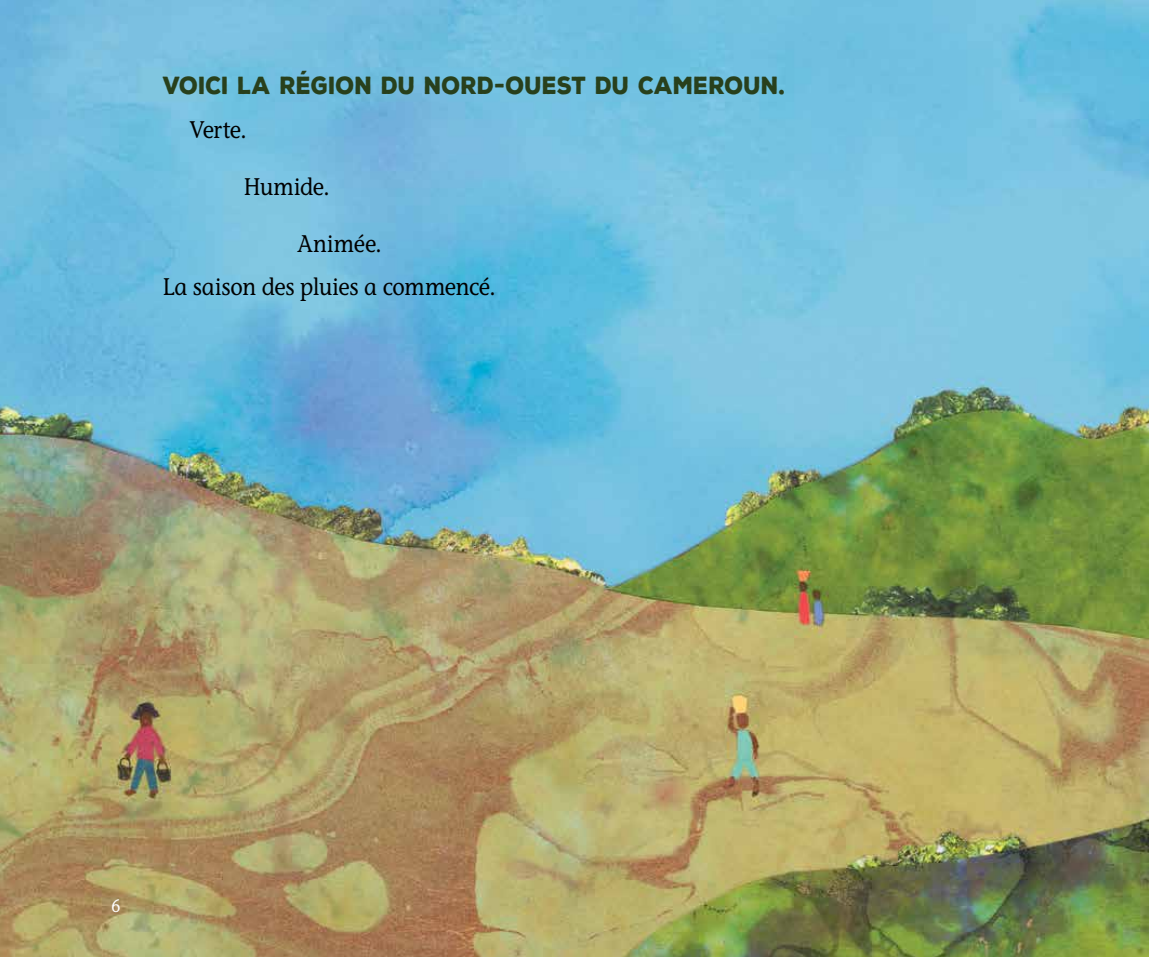
<style>
.page{position:relative;width:1149px;height:957px;background:#fff}
.page>*{position:absolute;margin:0;border:0;box-sizing:border-box;transform-origin:0 0}
.t1{font:500 24px/43.5px "Stone Informal ITC Std";letter-spacing:-.01em;color:#000;scale:.9 1}
.t2{font:900 24px "Nexa Rust Sans";color:#28401c;scale:.9 1}
.t3{font:500 18px "Stone Informal ITC Std";color:#fff;scale:.9 1}
</style>
<div class="page">
<img style="left:0;top:0;width:1148px;height:957px">
<p class="t2" style="left:163px;top:69px;width:693px">VOICI LA RÉGION DU NORD-OUEST DU CAMEROUN.</p>
<p class="t1" style="left:190px;top:107px;width:65px">Verte.</p>
<p class="t1" style="left:244px;top:164px;width:97px">Humide.</p>
<p class="t1" style="left:163px;top:221px;width:371px;text-indent:135px">Animée.<br>La saison des pluies a commencé.</p>
<p class="t3" style="left:111px;top:894px;width:12px">6</p>
</div>
